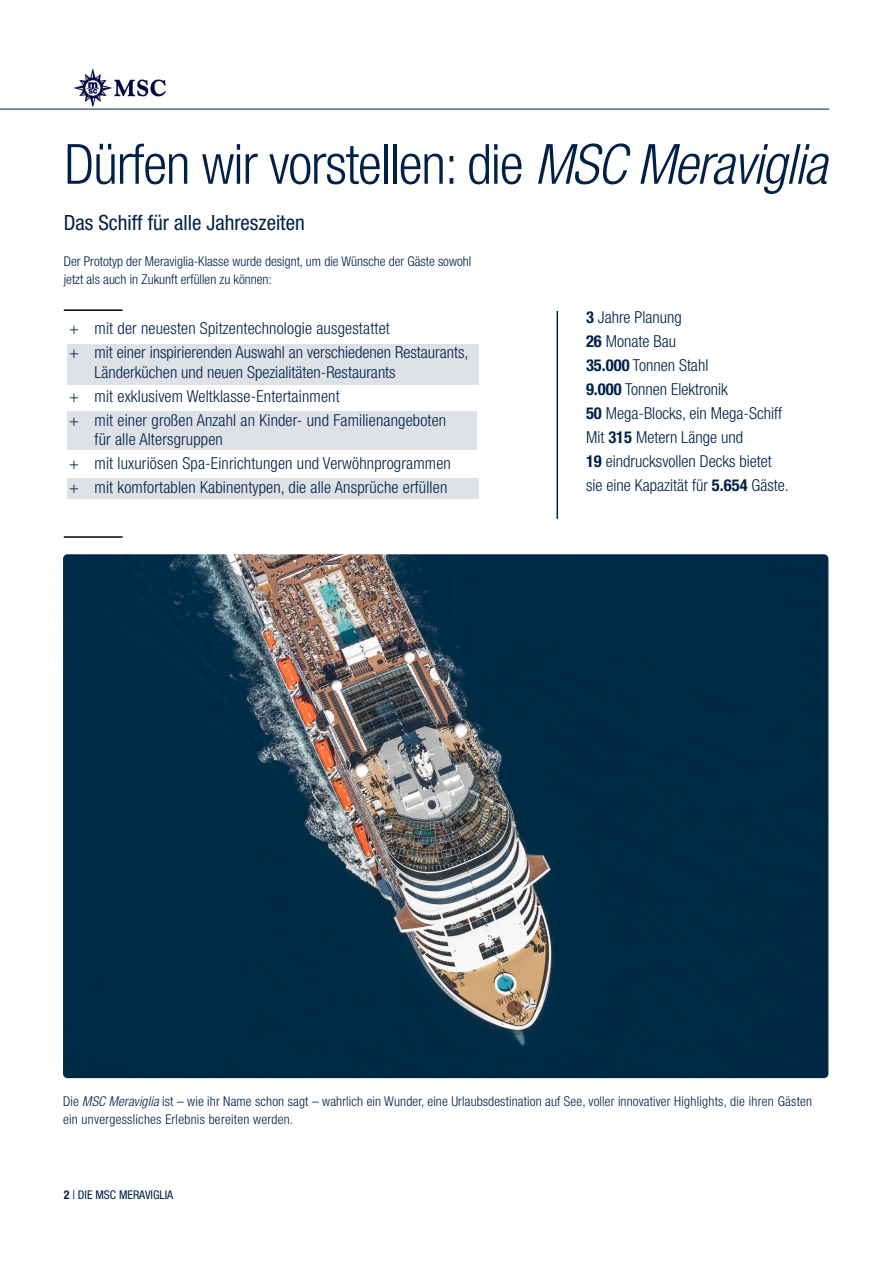
<style>
.page{position:relative;width:893px;height:1263px;background:#fff}
.page>*{position:absolute;margin:0;border:0;box-sizing:border-box;transform-origin:0 0}
.t1{font:300 condensed 55.5px "Helvetica Neue LT Pro";letter-spacing:-.02em;color:#002147}
.t2{font:condensed 21px "Helvetica Neue LT Pro";color:#002147}
.t3{font:300 condensed 16.5px/24px "Helvetica Neue LT Pro";letter-spacing:.01em;color:#002147}
.t4{font:300 condensed 13.5px/18px "Helvetica Neue LT Pro";letter-spacing:.01em;color:#002147}
.t5{font:condensed 12px "Helvetica Neue LT Pro";color:#002147}
.s1{font-family:"Helvetica Neue LT Std";font-style:italic}
.s2{font-weight:700}
</style>
<div class="page">
<hr style="left:0;top:109px;width:69px;height:1px;background:#002147">
<hr style="left:69px;top:109px;width:49px;height:1px;background:#002147">
<hr style="left:118px;top:109px;width:711px;height:1px;background:#002147">
<img style="left:73px;top:68px;width:93px;height:39px">
<img style="left:63px;top:554px;width:765px;height:524px">
<hr style="left:556px;top:311px;width:2px;height:208px;background:#002147">
<div style="left:68px;top:411px;width:409px;height:39px;background:#dee2e7"></div>
<div style="left:68px;top:478px;width:411px;height:21px;background:#dee2e7"></div>
<div style="left:68px;top:344px;width:411px;height:40px;background:#dee2e7"></div>
<hr style="left:64px;top:309px;width:59px;height:2px;background:#000">
<hr style="left:64px;top:536px;width:59px;height:2px;background:#000">
<h1 class="t1" style="left:65px;top:132px;width:764px">Dürfen wir vorstellen: die <span class="s1">MSC Meraviglia</span></h1>
<p class="t2" style="left:64px;top:210px;width:242px">Das Schiff für alle Jahreszeiten</p>
<p class="t4" style="left:64px;top:252px;width:409px">Der Prototyp der Meraviglia-Klasse wurde designt, um die Wünsche der Gäste sowohl jetzt als auch in Zukunft erfüllen zu können:</p>
<p class="t3" style="left:69px;top:316px;width:401px">+ mit der neuesten Spitzentechnologie ausgestattet<br>+ mit einer inspirierenden Auswahl an verschiedenen Restaurants,</p>
<p class="t3" style="left:69px;top:360px;width:379px;text-indent:25px">Länderküchen und neuen Spezialitäten-Restaurants<br>+ mit exklusivem Weltklasse-Entertainment<br>+ mit einer großen Anzahl an Kinder- und Familienangeboten</p>
<p class="t3" style="left:69px;top:427px;width:383px;text-indent:25px">für alle Altersgruppen<br>+ mit luxuriösen Spa-Einrichtungen und Verwöhnprogrammen + mit komfortablen Kabinentypen, die alle Ansprüche erfüllen</p>
<p class="t3" style="left:586px;top:305px;width:204px"><span class="s2">3</span> Jahre Planung<br><span class="s2">26</span> Monate Bau<br><span class="s2">35.000</span> Tonnen Stahl<br><span class="s2">9.000</span> Tonnen Elektronik<br><span class="s2">50</span> Mega-Blocks, ein Mega-Schiff<br>Mit <span class="s2">315</span> Metern Länge und<br><span class="s2">19</span> eindrucksvollen Decks bietet sie eine Kapazität für <span class="s2">5.654</span> Gäste.</p>
<p class="t4" style="left:63px;top:1092px;width:751px">Die <span class="s1">MSC Meraviglia</span> ist – wie ihr Name schon sagt – wahrlich ein Wunder, eine Urlaubsdestination auf See, voller innovativer Highlights, die ihren Gästen ein unvergessliches Erlebnis bereiten werden.</p>
<p class="t5" style="left:64px;top:1188px;width:111px"><span class="s2">2</span> | DIE MSC MERAVIGLIA</p>
</div>
